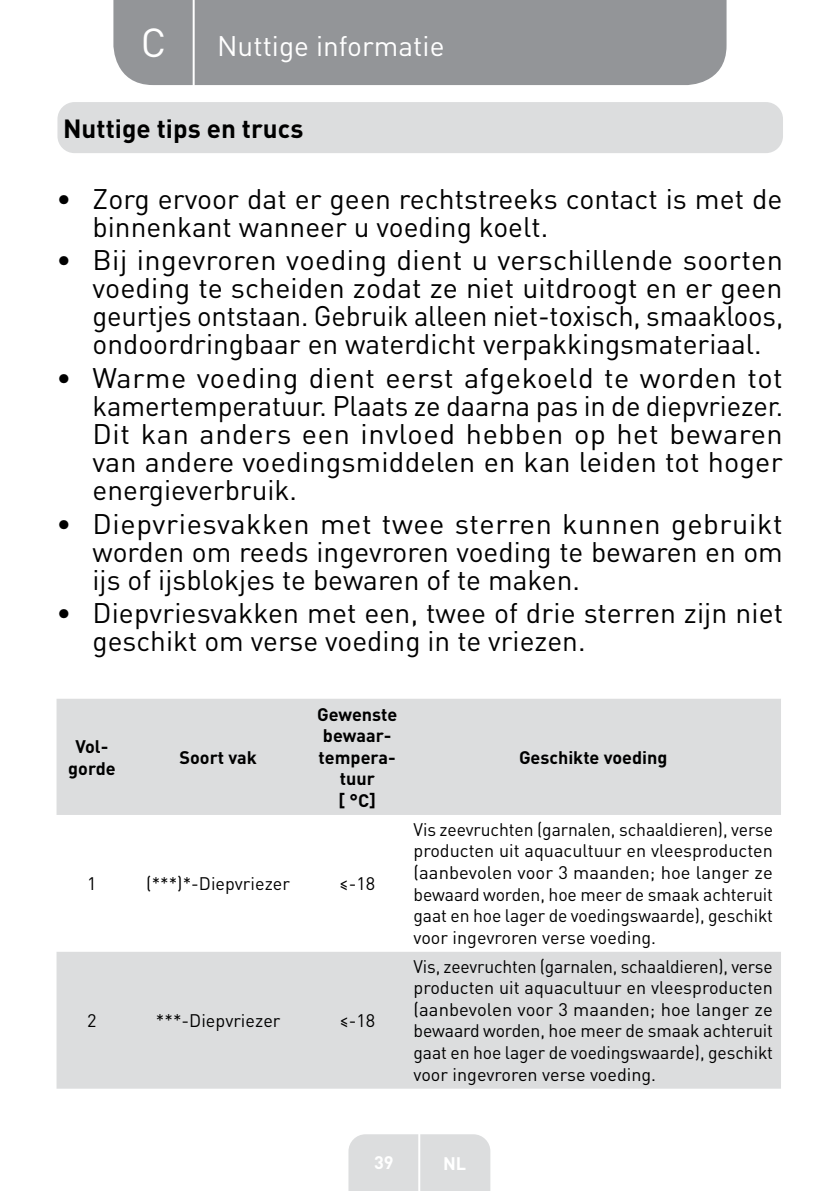
<style>
.page{position:relative;width:840px;height:1191px;background:#fff}
.page>*{position:absolute;margin:0;border:0;box-sizing:border-box;transform-origin:0 0}
.t1{font:40px "DIN Pro";color:#fff}
.t2{font:28px/28px "DIN Pro";color:#000;text-align:justify}
.t3{font:28px "DIN Pro";color:#fff}
.t4{font:700 26px "DIN Pro";color:#000}
.t5{font:18px/21.6px "DIN Pro";color:#000;text-align:justify}
.t6{font:700 18px/21.6px "DIN Pro";color:#000;text-align:center}
.t7{font:700 18px "DIN Pro";color:#fff}
</style>
<div class="page">
<div style="left:113px;top:0;width:613px;height:85px;background:#939598"></div>
<div style="left:348px;top:1134px;width:142px;height:57px;background:#dcddde"></div>
<hr style="left:418px;top:1111px;width:2px;height:80px;background:#fff">
<hr style="left:192px;top:0;width:2px;height:88px;background:#fff">
<div style="left:57px;top:102px;width:725px;height:51px;background:#dcddde;border-radius:17px"></div>
<svg style="left:56px;top:699px;width:724px;height:389px;fill:#dcddde"></svg>
<h1 class="t1" style="left:141px;top:15px;width:27px">C</h1>
<p class="t3" style="left:217px;top:27px;width:229px">Nuttige informatie</p>
<p class="t4" style="left:63px;top:110px;width:242px">Nuttige tips en trucs</p>
<p class="t2" style="left:92px;top:183px;width:691px;text-indent:-36px">• Zorg ervoor dat er geen rechtstreeks contact is met de binnenkant wanneer u voeding koelt.</p>
<p class="t2" style="left:92px;top:245px;width:691px;text-indent:-36px">• Bij ingevroren voeding dient u verschillende soorten voeding te scheiden zodat ze niet uitdroogt en er geen geurtjes ontstaan. Gebruik alleen niet-toxisch, smaakloos, ondoordringbaar en waterdicht verpakkingsmateriaal.</p>
<p class="t2" style="left:92px;top:363px;width:691px;text-indent:-36px">• Warme voeding dient eerst afgekoeld te worden tot kamertemperatuur. Plaats ze daarna pas in de diepvriezer.<br>Dit kan anders een invloed hebben op het bewaren van andere voedingsmiddelen en kan leiden tot hoger energieverbruik.</p>
<p class="t2" style="left:92px;top:508px;width:691px;text-indent:-36px">• Diepvriesvakken met twee sterren kunnen gebruikt worden om reeds ingevroren voeding te bewaren en om ijs of ijsblokjes te bewaren of te maken.</p>
<p class="t2" style="left:92px;top:598px;width:691px;text-indent:-36px">• Diepvriesvakken met een, twee of drie sterren zijn niet geschikt om verse voeding in te vriezen.</p>
<p class="t6" style="left:68px;top:735px;width:49px">Vol&shy;gorde</p>
<p class="t6" style="left:179px;top:745px;width:79px">Soort vak</p>
<p class="t6" style="left:317px;top:702px;width:81px">Gewenste bewaar&shy;tempera&shy;tuur<br>[ °C]</p>
<p class="t5" style="left:87px;top:870px;width:11px">1</p>
<p class="t5" style="left:146px;top:870px;width:145px">(***)*-Diepvriezer</p>
<p class="t5" style="left:339px;top:870px;width:37px">≤-18</p>
<p class="t5" style="left:87px;top:1007px;width:11px">2</p>
<p class="t5" style="left:156px;top:1007px;width:126px">***-Diepvriezer</p>
<p class="t5" style="left:339px;top:1007px;width:37px">≤-18</p>
<p class="t6" style="left:518px;top:745px;width:150px">Geschikte voeding</p>
<p class="t5" style="left:413px;top:816px;width:361px">Vis zeevruchten (garnalen, schaaldieren), verse producten uit aquacultuur en vleesproducten (aanbevolen voor 3 maanden; hoe langer ze bewaard worden, hoe meer de smaak achteruit gaat en hoe lager de voedingswaarde), geschikt voor ingevroren verse voeding.</p>
<p class="t5" style="left:413px;top:953px;width:361px">Vis, zeevruchten (garnalen, schaaldieren), verse producten uit aquacultuur en vleesproducten (aanbevolen voor 3 maanden; hoe langer ze bewaard worden, hoe meer de smaak achteruit gaat en hoe lager de voedingswaarde), geschikt voor ingevroren verse voeding.</p>
<p class="t7" style="left:374px;top:1150px;width:21px">39</p>
<p class="t7" style="left:443px;top:1150px;width:25px">NL</p>
</div>
